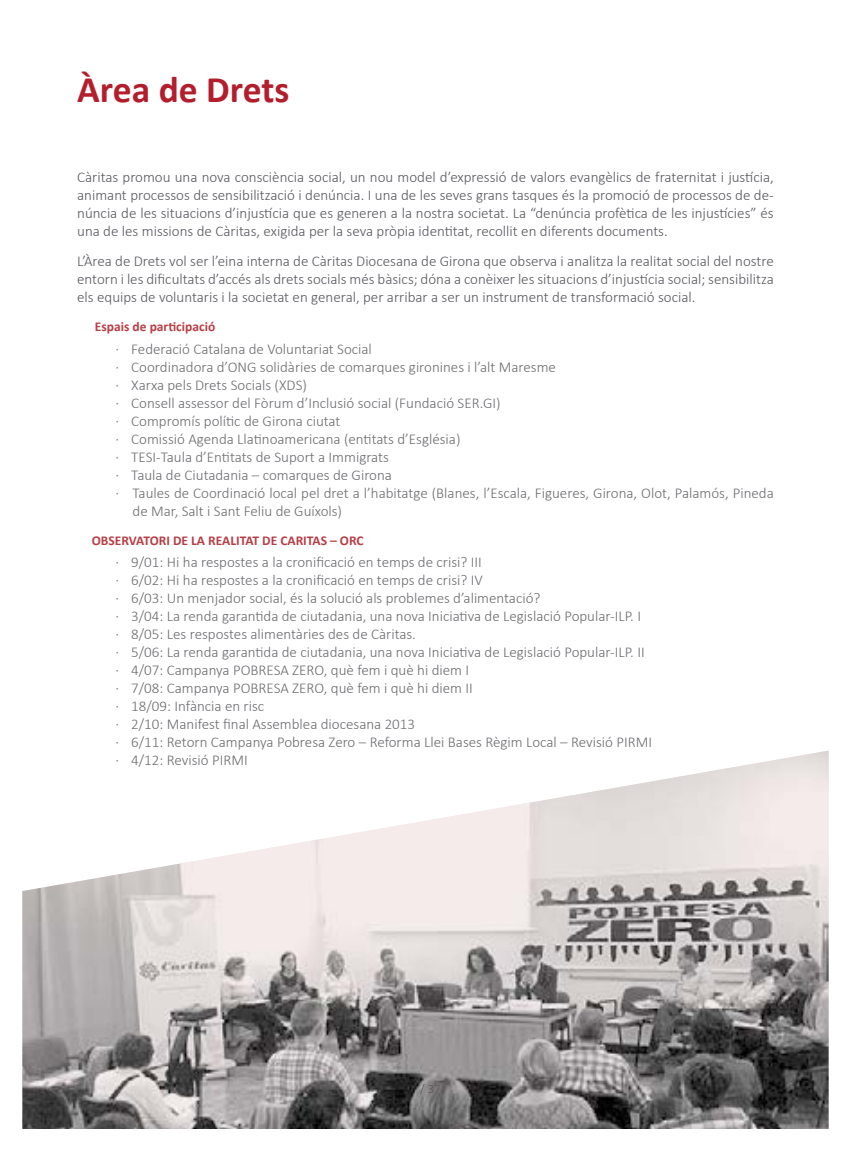
<style>
.page{position:relative;width:851px;height:1149px;background:#fff}
.page>*{position:absolute;margin:0;border:0;box-sizing:border-box;transform-origin:0 0}
.t1{font:700 37.5px "Calibri";color:#b31e2d}
.t2{font:300 15px/18px "Calibri";color:#6c6b70}
.t3{font:300 15px/18px "Calibri";color:#58575e;text-align:justify}
.t4{font:700 13.5px "Calibri";color:#b63f46}
.t5{font:300 12.75px "Calibri";color:#58575e}
</style>
<div class="page">
<img style="left:22px;top:750px;width:806px;height:379px">
<h1 class="t1" style="left:77px;top:65px;width:214px">Àrea de Drets</h1>
<p class="t3" style="left:77px;top:167px;width:698px">Càritas promou una nova consciència social, un nou model d’expressió de valors evangèlics de fraternitat i justícia, animant processos de sensibilització i denúncia. I una de les seves grans tasques és la promoció de processos de de&shy;núncia de les situacions d’injustícia que es generen a la nostra societat. La “denúncia profètica de les injustícies” és una de les missions de Càritas, exigida per la seva pròpia identitat, recollit en diferents documents.</p>
<p class="t3" style="left:77px;top:252px;width:698px">L’Àrea de Drets vol ser l’eina interna de Càritas Diocesana de Girona que observa i analitza la realitat social del nostre entorn i les dificultats d’accés als drets socials més bàsics; dóna a conèixer les situacions d’injustícia social; sensibilitza els equips de voluntaris i la societat en general, per arribar a ser un instrument de transformació social.</p>
<p class="t4" style="left:95px;top:318px;width:122px">Espais de participació</p>
<p class="t2" style="left:115px;top:339px;width:258px">· Federació Catalana de Voluntariat Social</p>
<p class="t2" style="left:115px;top:357px;width:442px">· Coordinadora d’ONG solidàries de comarques gironines i l’alt Maresme</p>
<p class="t2" style="left:115px;top:375px;width:193px">· Xarxa pels Drets Socials (XDS)</p>
<p class="t2" style="left:115px;top:393px;width:386px">· Consell assessor del Fòrum d’Inclusió social (Fundació SER.GI)</p>
<p class="t2" style="left:115px;top:411px;width:226px">· Compromís polític de Girona ciutat</p>
<p class="t2" style="left:115px;top:429px;width:346px">· Comissió Agenda Llatinoamericana (entitats d’Església)</p>
<p class="t2" style="left:115px;top:447px;width:275px">· TESI-Taula d’Entitats de Suport a Immigrats</p>
<p class="t2" style="left:115px;top:465px;width:278px">· Taula de Ciutadania – comarques de Girona</p>
<p class="t2" style="left:115px;top:483px;width:659px">· Taules de Coordinació local pel dret a l’habitatge (Blanes, l’Escala, Figueres, Girona, Olot, Palamós, Pineda</p>
<p class="t2" style="left:132px;top:501px;width:211px">de Mar, Salt i Sant Feliu de Guíxols)</p>
<p class="t4" style="left:92px;top:531px;width:273px">OBSERVATORI DE LA REALITAT DE CARITAS – ORC</p>
<p class="t2" style="left:115px;top:553px;width:538px">· 9/01: Hi ha respostes a la cronificació en temps de crisi? III<br>· 6/02: Hi ha respostes a la cronificació en temps de crisi? IV<br>· 6/03: Un menjador social, és la solució als problemes d’alimentació?<br>· 3/04: La renda garantida de ciutadania, una nova Iniciativa de Legislació Popular-ILP. I<br>· 8/05: Les respostes alimentàries des de Càritas.<br>· 5/06: La renda garantida de ciutadania, una nova Iniciativa de Legislació Popular-ILP. II · 4/07: Campanya POBRESA ZERO, què fem i què hi diem I<br>· 7/08: Campanya POBRESA ZERO, què fem i què hi diem II<br>· 18/09: Infància en risc<br>· 2/10: Manifest final Assemblea diocesana 2013<br>· 6/11: Retorn Campanya Pobresa Zero – Reforma Llei Bases Règim Local – Revisió PIRMI · 4/12: Revisió PIRMI</p>
<p class="t5" style="left:420px;top:1080px;width:22px">/ 37</p>
</div>
